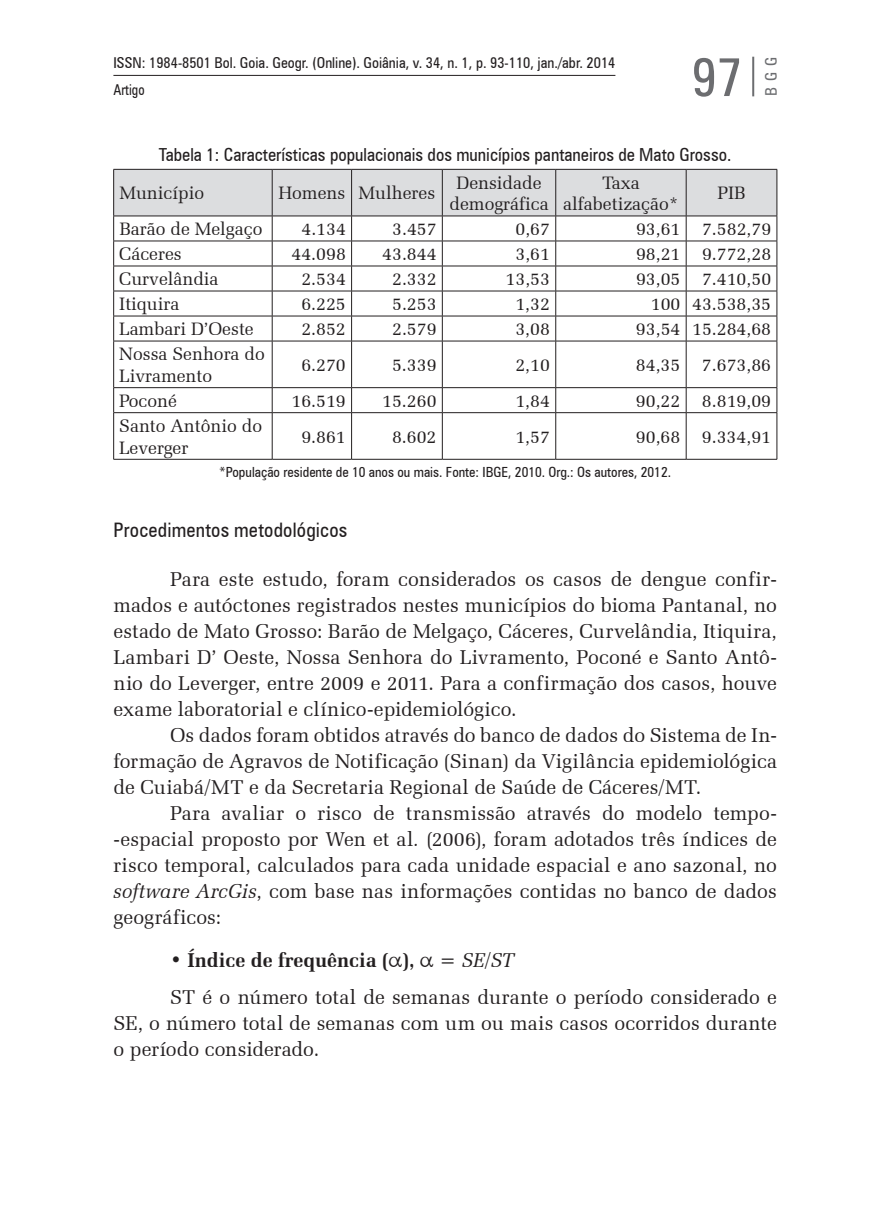
<style>
.page{position:relative;width:879px;height:1219px;background:#fff}
.page>*{position:absolute;margin:0;border:0;box-sizing:border-box;transform-origin:0 0}
.t1{font:condensed 54px "Zurich BT";color:#6c6d70}
.t2{font:20px/26px "Zapf Elliptical 711 BT";letter-spacing:.005em;color:#231f20;text-align:justify}
.t3{font:condensed 20px "Zurich BT";letter-spacing:.01em;color:#231f20}
.t4{font:18px/21.6px "Zapf Elliptical 711 BT";color:#231f20;text-align:center}
.t5{font:condensed 18px "Zurich BT";color:#231f20}
.t6{font:condensed 16px "Zurich BT";color:#6c6d70}
.t7{font:condensed 15px/26.8px "Zurich BT";color:#231f20}
.t8{font:condensed 14px "Zurich BT";color:#231f20}
.s1{font-style:italic}
.s2{font-weight:700}
.s3{font-family:"Sgreek";font-weight:500}
</style>
<div class="page">
<hr style="left:752px;top:57px;width:2px;height:39px;background:#6c6d70">
<hr style="left:113px;top:75px;width:502px;height:1px;background:#231f20">
<svg style="left:113px;top:169px;width:664px;height:172px"></svg>
<hr style="left:113px;top:341px;width:159px;height:1px;background:#231f20">
<hr style="left:113px;top:341px;width:1px;height:46px;background:#231f20">
<hr style="left:272px;top:341px;width:79px;height:1px;background:#231f20">
<hr style="left:272px;top:341px;width:1px;height:46px;background:#231f20">
<hr style="left:351px;top:341px;width:91px;height:1px;background:#231f20">
<hr style="left:351px;top:341px;width:1px;height:46px;background:#231f20">
<hr style="left:442px;top:341px;width:114px;height:1px;background:#231f20">
<hr style="left:442px;top:341px;width:1px;height:46px;background:#231f20">
<hr style="left:556px;top:341px;width:130px;height:1px;background:#231f20">
<hr style="left:555px;top:341px;width:1px;height:46px;background:#231f20">
<hr style="left:686px;top:341px;width:91px;height:1px;background:#231f20">
<hr style="left:686px;top:341px;width:1px;height:46px;background:#231f20">
<hr style="left:776px;top:341px;width:1px;height:46px;background:#231f20">
<hr style="left:113px;top:387px;width:159px;height:1px;background:#231f20">
<svg style="left:113px;top:388px;width:1px;height:24px"></svg>
<hr style="left:272px;top:387px;width:79px;height:1px;background:#231f20">
<svg style="left:272px;top:388px;width:1px;height:24px"></svg>
<hr style="left:351px;top:387px;width:91px;height:1px;background:#231f20">
<svg style="left:351px;top:388px;width:1px;height:24px"></svg>
<hr style="left:442px;top:387px;width:114px;height:1px;background:#231f20">
<svg style="left:442px;top:388px;width:1px;height:24px"></svg>
<hr style="left:556px;top:387px;width:130px;height:1px;background:#231f20">
<svg style="left:555px;top:388px;width:1px;height:24px"></svg>
<hr style="left:686px;top:387px;width:91px;height:1px;background:#231f20">
<svg style="left:686px;top:388px;width:1px;height:24px"></svg>
<svg style="left:776px;top:388px;width:1px;height:24px"></svg>
<hr style="left:113px;top:412px;width:159px;height:1px;background:#231f20">
<hr style="left:113px;top:413px;width:1px;height:46px;background:#231f20">
<hr style="left:272px;top:412px;width:79px;height:1px;background:#231f20">
<hr style="left:272px;top:413px;width:1px;height:46px;background:#231f20">
<hr style="left:351px;top:412px;width:91px;height:1px;background:#231f20">
<hr style="left:351px;top:413px;width:1px;height:46px;background:#231f20">
<hr style="left:442px;top:412px;width:114px;height:1px;background:#231f20">
<hr style="left:442px;top:413px;width:1px;height:46px;background:#231f20">
<hr style="left:556px;top:412px;width:130px;height:1px;background:#231f20">
<hr style="left:555px;top:413px;width:1px;height:46px;background:#231f20">
<hr style="left:686px;top:412px;width:91px;height:1px;background:#231f20">
<hr style="left:686px;top:413px;width:1px;height:46px;background:#231f20">
<hr style="left:776px;top:413px;width:1px;height:46px;background:#231f20">
<hr style="left:113px;top:459px;width:159px;height:1px;background:#231f20">
<hr style="left:272px;top:459px;width:79px;height:1px;background:#231f20">
<hr style="left:351px;top:459px;width:91px;height:1px;background:#231f20">
<hr style="left:442px;top:459px;width:114px;height:1px;background:#231f20">
<hr style="left:556px;top:459px;width:130px;height:1px;background:#231f20">
<hr style="left:686px;top:459px;width:91px;height:1px;background:#231f20">
<p class="t7" style="left:113px;top:49px;width:503px">ISSN: 1984-8501 Bol. Goia. Geogr. (Online). Goiânia, v. 34, n. 1, p. 93-110, jan./abr. 2014<br>Artigo</p>
<h1 class="t1" style="left:691px;top:44px;width:53px">97</h1>
<p class="t6" style="left:761px;top:96px;width:41px;rotate:-90deg">BGG</p>
<p class="t5" style="left:159px;top:144px;width:574px">Tabela 1: Características populacionais dos municípios pantaneiros de Mato Grosso.</p>
<p class="t4" style="left:119px;top:182px;width:86px">Município</p>
<p class="t4" style="left:278px;top:182px;width:158px">Homens Mulheres</p>
<p class="t4" style="left:449px;top:172px;width:101px">Densidade demográfica</p>
<p class="t4" style="left:563px;top:172px;width:117px">Taxa alfabetização*</p>
<p class="t4" style="left:717px;top:182px;width:30px">PIB</p>
<p class="t4" style="left:119px;top:218px;width:145px">Barão de Melgaço</p>
<p class="t4" style="left:301px;top:218px;width:46px">4.134</p>
<p class="t4" style="left:392px;top:218px;width:46px">3.457</p>
<p class="t4" style="left:515px;top:218px;width:36px">0,67</p>
<p class="t4" style="left:636px;top:218px;width:137px">93,61 7.582,79</p>
<p class="t4" style="left:119px;top:243px;width:64px">Cáceres</p>
<p class="t4" style="left:291px;top:243px;width:56px">44.098</p>
<p class="t4" style="left:382px;top:243px;width:56px">43.844</p>
<p class="t4" style="left:515px;top:243px;width:36px">3,61</p>
<p class="t4" style="left:636px;top:243px;width:137px">98,21 9.772,28</p>
<p class="t4" style="left:119px;top:268px;width:101px">Curvelândia</p>
<p class="t4" style="left:301px;top:268px;width:46px">2.534</p>
<p class="t4" style="left:392px;top:268px;width:46px">2.332</p>
<p class="t4" style="left:505px;top:268px;width:46px">13,53</p>
<p class="t4" style="left:636px;top:268px;width:137px">93,05 7.410,50</p>
<p class="t4" style="left:119px;top:293px;width:62px">Itiquira</p>
<p class="t4" style="left:301px;top:293px;width:46px">6.225</p>
<p class="t4" style="left:392px;top:293px;width:46px">5.253</p>
<p class="t4" style="left:515px;top:293px;width:36px">1,32</p>
<p class="t4" style="left:651px;top:293px;width:122px">100 43.538,35</p>
<p class="t4" style="left:119px;top:318px;width:136px">Lambari D’Oeste</p>
<p class="t4" style="left:301px;top:318px;width:46px">2.852</p>
<p class="t4" style="left:392px;top:318px;width:46px">2.579</p>
<p class="t4" style="left:515px;top:318px;width:36px">3,08</p>
<p class="t4" style="left:636px;top:318px;width:137px">93,54 15.284,68</p>
<p class="t4" style="left:119px;top:343px;width:147px;text-align:left">Nossa Senhora do<br>Livramento</p>
<p class="t4" style="left:301px;top:354px;width:46px">6.270</p>
<p class="t4" style="left:392px;top:354px;width:46px">5.339</p>
<p class="t4" style="left:515px;top:354px;width:36px">2,10</p>
<p class="t4" style="left:636px;top:354px;width:137px">84,35 7.673,86</p>
<p class="t4" style="left:119px;top:390px;width:59px">Poconé</p>
<p class="t4" style="left:291px;top:390px;width:56px">16.519</p>
<p class="t4" style="left:382px;top:390px;width:56px">15.260</p>
<p class="t4" style="left:515px;top:390px;width:36px">1,84</p>
<p class="t4" style="left:636px;top:390px;width:137px">90,22 8.819,09</p>
<p class="t4" style="left:119px;top:415px;width:144px;text-align:left">Santo Antônio do<br>Leverger</p>
<p class="t4" style="left:301px;top:426px;width:46px">9.861</p>
<p class="t4" style="left:392px;top:426px;width:46px">8.602</p>
<p class="t4" style="left:515px;top:426px;width:36px">1,57</p>
<p class="t4" style="left:636px;top:426px;width:137px">90,68 9.334,91</p>
<p class="t8" style="left:219px;top:464px;width:453px">*População residente de 10 anos ou mais. Fonte: IBGE, 2010. Org.: Os autores, 2012.</p>
<p class="t3" style="left:113px;top:518px;width:236px">Procedimentos metodológicos</p>
<p class="t2" style="left:113px;top:566px;width:665px;text-indent:57px">Para este estudo, foram considerados os casos de dengue confir&shy;mados e autóctones registrados nestes municípios do bioma Pantanal, no estado de Mato Grosso: Barão de Melgaço, Cáceres, Curvelândia, Itiquira, Lambari D’ Oeste, Nossa Senhora do Livramento, Poconé e Santo Antô&shy;nio do Leverger, entre 2009 e 2011. Para a confirmação dos casos, houve exame laboratorial e clínico-epidemiológico.</p>
<p class="t2" style="left:113px;top:722px;width:665px;text-indent:57px">Os dados foram obtidos através do banco de dados do Sistema de In&shy;formação de Agravos de Notificação (Sinan) da Vigilância epidemiológica de Cuiabá/MT e da Secretaria Regional de Saúde de Cáceres/MT.</p>
<p class="t2" style="left:113px;top:800px;width:665px;text-indent:57px">Para avaliar o risco de transmissão através do modelo tempo--espacial proposto por Wen et al<span class="s1">.</span> (2006), foram adotados três índices de risco temporal, calculados para cada unidade espacial e ano sazonal, no <span class="s1">software ArcGis</span>, com base nas informações contidas no banco de dados geográficos:</p>
<p class="t2" style="left:170px;top:941px;width:608px;line-height:37.4px"><span class="s2">• Índice de frequência (</span><span class="s3">a</span><span class="s2">),</span> <span class="s3">a</span> = <span class="s1">SE</span>/<span class="s1">ST<br></span>ST é o número total de semanas durante o período considerado e</p>
<p class="t2" style="left:113px;top:1010px;width:665px">SE, o número total de semanas com um ou mais casos ocorridos durante o período considerado.</p>
</div>
